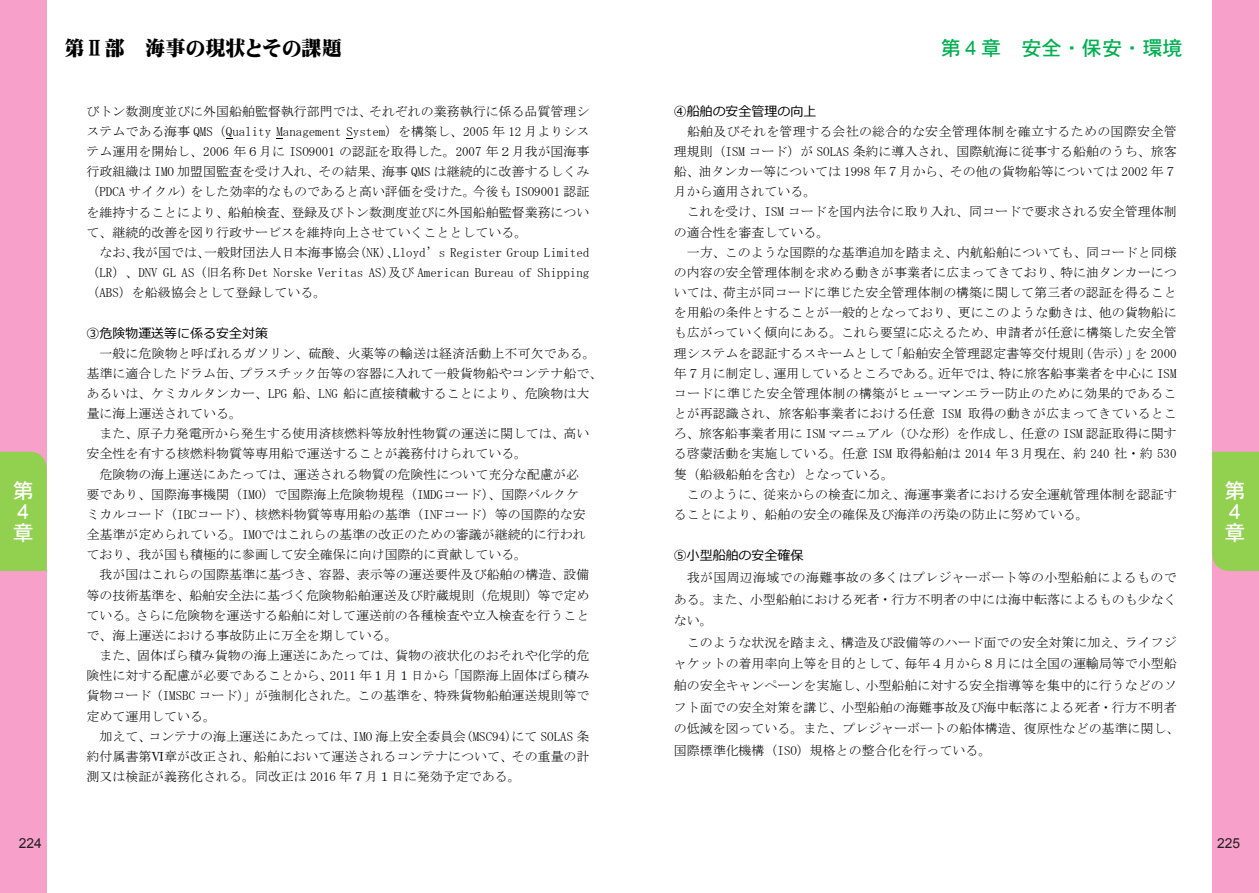
<style>
.page{position:relative;width:1259px;height:893px;background:#fff}
.page>*{position:absolute;margin:0;border:0;box-sizing:border-box;transform-origin:0 0}
.t1{font:21px/21px "DFHS Gothic W5 WIN RKSJ H";color:#fff}
.t2{font:20.1px "Mingti EGP Ultra SJIS";color:#000}
.t3{font:20.1px "DFHS Gothic W5 WIN RKSJ H";color:#00b050}
.t4{font:13.8px "Arial";color:#231f20}
.t5{font:12.9px/20.1px "MS Mincho";color:#000;text-align:justify}
.t6{font:12.9px "Meiryo";color:#000}
</style>
<div class="page">
<div style="left:0;top:0;width:47px;height:893px;background:#f7a1ca"></div>
<div style="left:0;top:452px;width:47px;height:119px;background:#92d050"></div>
<div style="left:1212px;top:0;width:47px;height:893px;background:#f7a1ca"></div>
<div style="left:1212px;top:452px;width:47px;height:119px;background:#92d050"></div>
<h2 class="t2" style="left:64px;top:38px;width:279px">第Ⅱ部 海事の現状とその課題</h2>
<h2 class="t3" style="left:940px;top:38px;width:243px">第４章 安全・保安・環境</h2>
<p class="t6" style="left:674px;top:102px;width:144px">④船舶の安全管理の向上</p>
<p class="t5" style="left:674px;top:121px;width:504px;text-indent:13px">船舶及びそれを管理する会社の総合的な安全管理体制を確立するための国際安全管理規則（ISM コード）が SOLAS 条約に導入され、国際航海に従事する船舶のうち、旅客船、油タンカー等については 1998 年７月から、その他の貨物船等については 2002 年７月から適用されている。</p>
<p class="t5" style="left:674px;top:202px;width:504px;text-indent:13px">これを受け、ISM コードを国内法令に取り入れ、同コードで要求される安全管理体制の適合性を審査している。</p>
<p class="t5" style="left:674px;top:242px;width:504px;text-indent:13px">一方、このような国際的な基準追加を踏まえ、内航船舶についても、同コードと同様の内容の安全管理体制を求める動きが事業者に広まってきており、特に油タンカーについては、荷主が同コードに準じた安全管理体制の構築に関して第三者の認証を得ることを用船の条件とすることが一般的となっており、更にこのような動きは、他の貨物船にも広がっていく傾向にある。これら要望に応えるため、申請者が任意に構築した安全管理システムを認証するスキームとして「船舶安全管理認定書等交付規則（告示）」を 2000年７月に制定し、運用しているところである。近年では、特に旅客船事業者を中心に ISMコードに準じた安全管理体制の構築がヒューマンエラー防止のために効果的であることが再認識され、旅客船事業者における任意 ISM 取得の動きが広まってきているところ、旅客船事業者用に ISM マニュアル（ひな形）を作成し、任意の ISM 認証取得に関する啓蒙活動を実施している。任意 ISM 取得船舶は 2014 年３月現在、約 240 社・約 530隻（船級船舶を含む）となっている。</p>
<p class="t5" style="left:674px;top:484px;width:504px;text-indent:13px">このように、従来からの検査に加え、海運事業者における安全運航管理体制を認証することにより、船舶の安全の確保及び海洋の汚染の防止に努めている。</p>
<p class="t6" style="left:674px;top:547px;width:131px">⑤⼩型船舶の安全確保</p>
<p class="t5" style="left:674px;top:567px;width:504px;line-height:21.6px;text-indent:13px">我が国周辺海域での海難事故の多くはプレジャーボート等の小型船舶によるものである。また、小型船舶における死者・行方不明者の中には海中転落によるものも少なくない。</p>
<p class="t5" style="left:674px;top:631px;width:507px;line-height:21.6px;text-align:left;text-indent:13px">このような状況を踏まえ、構造及び設備等のハード面での安全対策に加え、ライフジャケットの着用率向上等を目的として、毎年４月から８月には全国の運輸局等で小型船舶の安全キャンペーンを実施し、小型船舶に対する安全指導等を集中的に行うなどのソフト面での安全対策を講じ、小型船舶の海難事故及び海中転落による死者・行方不明者の低減を図っている。また、プレジャーボートの船体構造、復原性などの基準に関し、国際標準化機構（ISO）規格との整合化を行っている。</p>
<p class="t5" style="left:87px;top:101px;width:504px">びトン数測度並びに外国船舶監督執行部門では、それぞれの業務執行に係る品質管理システムである海事 QMS（Quality Management System）を構築し、2005 年 12 月よりシステム運用を開始し、2006 年６月に ISO9001 の認証を取得した。2007 年２月我が国海事行政組織は IMO 加盟国監査を受け入れ、その結果、海事 QMS は継続的に改善するしくみ（PDCA サイクル）をした効率的なものであると高い評価を受けた。今後も ISO9001 認証を維持することにより、船舶検査、登録及びトン数測度並びに外国船舶監督業務について、継続的改善を図り行政サービスを維持向上させていくこととしている。</p>
<p class="t5" style="left:86px;top:242px;width:504px;text-indent:13px">なお、我が国では、一般財団法人日本海事協会（NK）、Lloyd’s Register Group Limited（LR）、DNV GL AS (旧名称 Det Norske Veritas AS)及び American Bureau of Shipping（ABS）を船級協会として登録している。</p>
<p class="t6" style="left:86px;top:324px;width:183px">③危険物運送等に係る安全対策</p>
<p class="t5" style="left:86px;top:343px;width:517px;text-align:left;text-indent:13px">一般に危険物と呼ばれるガソリン、硫酸、火薬等の輸送は経済活動上不可欠である。基準に適合したドラム缶、プラスチック缶等の容器に入れて一般貨物船やコンテナ船で、あるいは、ケミカルタンカー、LPG 船、LNG 船に直接積載することにより、危険物は大量に海上運送されている。</p>
<p class="t5" style="left:86px;top:423px;width:504px;text-indent:13px">また、原子力発電所から発生する使用済核燃料等放射性物質の運送に関しては、高い安全性を有する核燃料物質等専用船で運送することが義務付けられている。</p>
<p class="t5" style="left:86px;top:464px;width:500px;text-align:left;text-indent:13px">危険物の海上運送にあたっては、運送される物質の危険性について充分な配慮が必要であり、国際海事機関（IMO）で国際海上危険物規程（IMDGコード）、国際バルクケミカルコード（IBCコード）、核燃料物質等専用船の基準（INFコード）等の国際的な安全基準が定められている。IMOではこれらの基準の改正のための審議が継続的に行われており、我が国も積極的に参画して安全確保に向け国際的に貢献している。</p>
<p class="t5" style="left:86px;top:565px;width:504px;text-indent:13px">我が国はこれらの国際基準に基づき、容器、表示等の運送要件及び船舶の構造、設備等の技術基準を、船舶安全法に基づく危険物船舶運送及び貯蔵規則（危規則）等で定めている。さらに危険物を運送する船舶に対して運送前の各種検査や立入検査を行うことで、海上運送における事故防止に万全を期している。</p>
<p class="t5" style="left:86px;top:645px;width:504px;text-indent:13px">また、固体ばら積み貨物の海上運送にあたっては、貨物の液状化のおそれや化学的危険性に対する配慮が必要であることから、2011 年１月１日から「国際海上固体ばら積み貨物コード（IMSBC コード）」が強制化された。この基準を、特殊貨物船舶運送規則等で定めて運用している。</p>
<p class="t5" style="left:86px;top:726px;width:504px;text-indent:13px">加えて、コンテナの海上運送にあたっては、IMO 海上安全委員会(MSC94)にて SOLAS 条約付属書第Ⅵ章が改正され、船舶において運送されるコンテナについて、その重量の計測又は検証が義務化される。同改正は 2016 年７月１日に発効予定である。</p>
<h1 class="t1" style="left:13px;top:480px;width:22px">第<br>４章</h1>
<h1 class="t1" style="left:1224px;top:480px;width:22px">第<br>４章</h1>
<p class="t4" style="left:19px;top:834px;width:25px">224</p>
<p class="t4" style="left:1217px;top:834px;width:25px">225</p>
</div>
